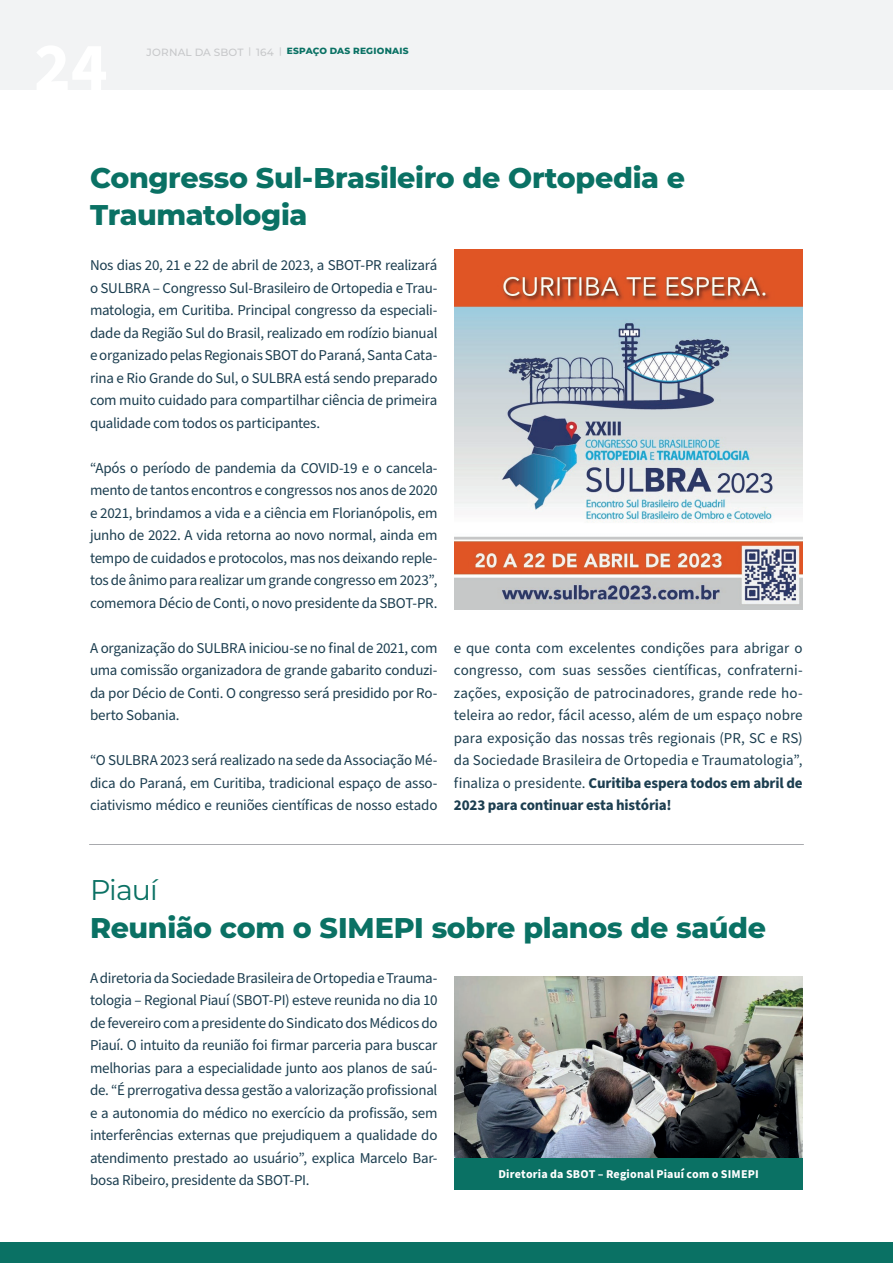
<style>
.page{position:relative;width:893px;height:1263px;background:#fff}
.page>*{position:absolute;margin:0;border:0;box-sizing:border-box;transform-origin:0 0}
.t1{font:800 28.5px/37.5px "Montserrat";letter-spacing:-.01em;color:#0a7164}
.t2{font:28.5px "Montserrat";letter-spacing:-.035em;color:#0a7164}
.t3{font:15px/22.5px "Source Sans Pro";letter-spacing:-.015em;color:#1c3e50;text-align:justify}
.t4{font:700 12px "Source Sans Pro";letter-spacing:.015em;color:#fff}
.t5{font:800 9px "Montserrat";letter-spacing:.03em;color:#0a7164}
.s1{font-weight:500;font-size:10.5px;color:#c7c8ca}
.s2{font-weight:500;color:#c7c8ca}
.s3{font-weight:700}
</style>
<div class="page">
<div style="left:0;top:0;width:893px;height:90px;background:#f2f3f4"></div>
<div style="left:0;top:1242px;width:893px;height:21px;background:#0a7164"></div>
<hr style="left:89px;top:844px;width:715px;height:1px;background:#a8a9ad">
<img style="left:454px;top:250px;width:349px;height:359px">
<img style="left:454px;top:976px;width:349px;height:182px">
<div style="left:454px;top:1158px;width:349px;height:32px;background:#0a7164"></div>
<p class="t5" style="left:147px;top:44px;width:264px"><span class="s1">JORNAL DA SBOT</span> <span class="s2">|</span> <span class="s1">164</span> <span class="s2">|</span> ESPAÇO DAS REGIONAIS</p>
<h1 class="t1" style="left:90px;top:157px;width:596px">Congresso Sul-Brasileiro de Ortopedia e<br>Traumatologia</h1>
<p class="t3" style="left:90px;top:254px;width:349px">Nos dias 20, 21 e 22 de abril de 2023, a SBOT-PR realizará o SULBRA – Congresso Sul-Brasileiro de Ortopedia e Trau&shy;matologia, em Curitiba. Principal congresso da especiali&shy;dade da Região Sul do Brasil, realizado em rodízio bianual e organizado pelas Regionais SBOT do Paraná, Santa Cata&shy;rina e Rio Grande do Sul, o SULBRA está sendo preparado com muito cuidado para compartilhar ciência de primeira qualidade com todos os participantes.</p>
<p class="t3" style="left:90px;top:457px;width:349px">“Após o período de pandemia da COVID-19 e o cancela&shy;mento de tantos encontros e congressos nos anos de 2020 e 2021, brindamos a vida e a ciência em Florianópolis, em junho de 2022. A vida retorna ao novo normal, ainda em tempo de cuidados e protocolos, mas nos deixando reple&shy;tos de ânimo para realizar um grande congresso em 2023”, comemora Décio de Conti, o novo presidente da SBOT-PR.</p>
<p class="t3" style="left:90px;top:637px;width:349px">A organização do SULBRA iniciou-se no final de 2021, com uma comissão organizadora de grande gabarito conduzi&shy;da por Décio de Conti. O congresso será presidido por Ro&shy;berto Sobania.</p>
<p class="t3" style="left:90px;top:749px;width:349px">“O SULBRA 2023 será realizado na sede da Associação Mé&shy;dica do Paraná, em Curitiba, tradicional espaço de asso&shy;ciativismo médico e reuniões científicas de nosso estado</p>
<p class="t3" style="left:454px;top:637px;width:350px">e que conta com excelentes condições para abrigar o congresso, com suas sessões científicas, confraterni&shy;zações, exposição de patrocinadores, grande rede ho&shy;teleira ao redor, fácil acesso, além de um espaço nobre para exposição das nossas três regionais (PR, SC e RS) da Sociedade Brasileira de Ortopedia e Traumatologia”, finaliza o presidente. <span class="s3">Curitiba espera todos em abril de 2023 para continuar esta história!</span></p>
<h1 class="t2" style="left:90px;top:870px;width:69px">Piauí</h1>
<h1 class="t1" style="left:90px;top:907px;width:677px">Reunião com o SIMEPI sobre planos de saúde</h1>
<p class="t3" style="left:90px;top:967px;width:349px">A diretoria da Sociedade Brasileira de Ortopedia e Trauma&shy;tologia – Regional Piauí (SBOT-PI) esteve reunida no dia 10 de fevereiro com a presidente do Sindicato dos Médicos do Piauí. O intuito da reunião foi firmar parceria para buscar melhorias para a especialidade junto aos planos de saú&shy;de. “É prerrogativa dessa gestão a valorização profissional e a autonomia do médico no exercício da profissão, sem interferências externas que prejudiquem a qualidade do atendimento prestado ao usuário”, explica Marcelo Bar&shy;bosa Ribeiro, presidente da SBOT-PI.</p>
<p class="t4" style="left:498px;top:1165px;width:262px">Diretoria da SBOT – Regional Piauí com o SIMEPI</p>
</div>
